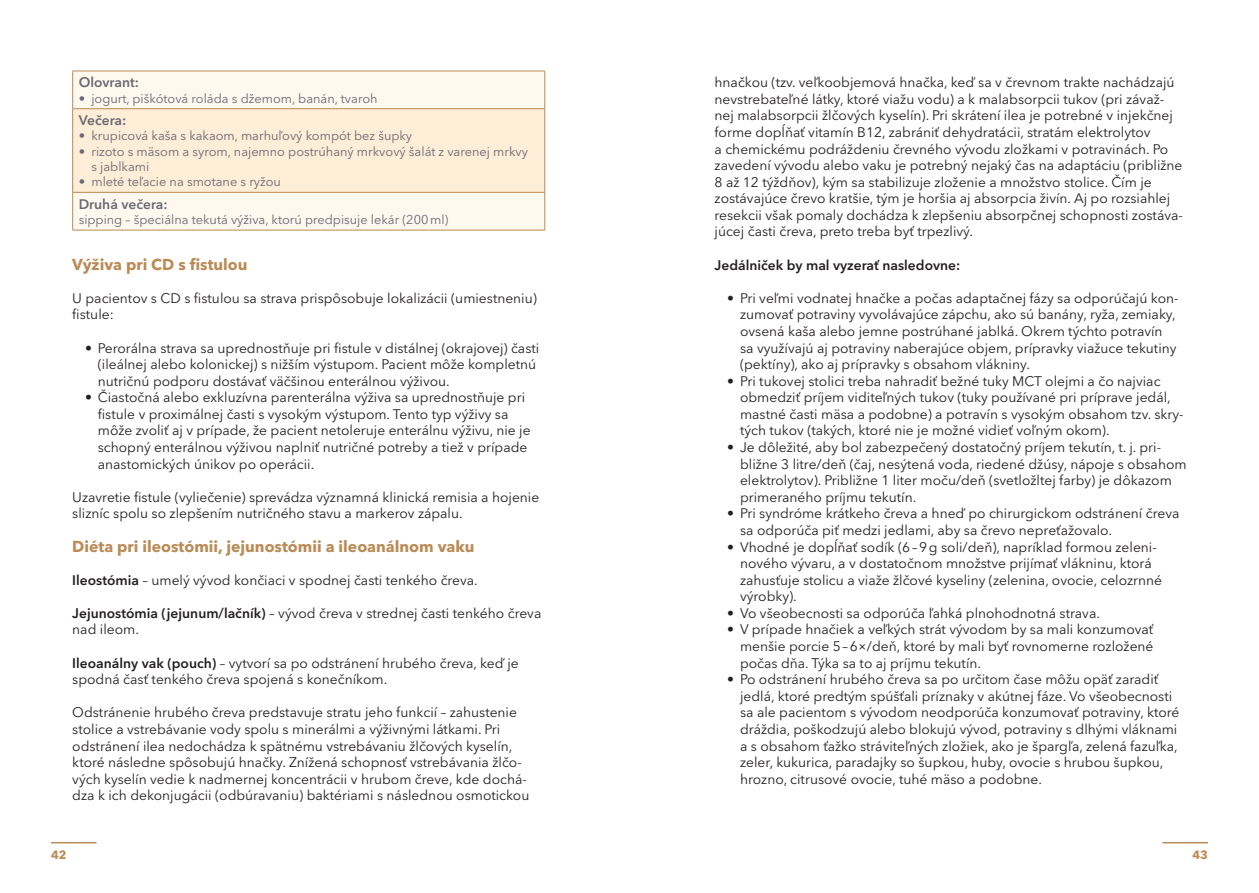
<style>
.page{position:relative;width:1259px;height:893px;background:#fff}
.page>*{position:absolute;margin:0;border:0;box-sizing:border-box;transform-origin:0 0}
.t1{font:700 15.75px "Avenir Next LT Pro";color:#ba8b55}
.t2{font:13.8px/16.6px "Avenir Next LT Pro";color:#231f20}
.t3{font:600 13.8px "Avenir Next LT Pro";color:#231f20}
.t4{font:600 13.8px "Avenir Next LT Pro";color:#696973}
.t5{font:12.75px/15.3px "Avenir Next LT Pro";color:#696973}
.t6{font:700 12px "Avenir Next LT Pro";color:#ba8b55}
.s1{font-weight:600}
</style>
<div class="page">
<hr style="left:1162px;top:842px;width:46px;height:1px;background:#ba8b55">
<hr style="left:51px;top:842px;width:46px;height:1px;background:#ba8b55">
<div style="left:73px;top:72px;width:471px;height:158px;background:#fef8ef"></div>
<div style="left:73px;top:109px;width:472px;height:83px;background:#feedd7"></div>
<hr style="left:72px;top:71px;width:473px;height:1px;background:#ba8b55">
<hr style="left:72px;top:71px;width:1px;height:37px;background:#ba8b55">
<hr style="left:544px;top:71px;width:1px;height:37px;background:#ba8b55">
<hr style="left:72px;top:108px;width:473px;height:1px;background:#ba8b55">
<hr style="left:72px;top:109px;width:1px;height:83px;background:#ba8b55">
<hr style="left:544px;top:109px;width:1px;height:83px;background:#ba8b55">
<hr style="left:72px;top:192px;width:473px;height:1px;background:#ba8b55">
<hr style="left:72px;top:193px;width:1px;height:37px;background:#ba8b55">
<hr style="left:544px;top:193px;width:1px;height:37px;background:#ba8b55">
<hr style="left:72px;top:230px;width:473px;height:1px;background:#ba8b55">
<p class="t4" style="left:79px;top:74px;width:62px">Olovrant:</p>
<p class="t5" style="left:79px;top:91px;width:300px">• jogurt, piškótová roláda s džemom, banán, tvaroh</p>
<p class="t4" style="left:79px;top:112px;width:49px">Večera:</p>
<p class="t5" style="left:79px;top:128px;width:335px">• krupicová kaša s kakaom, marhuľový kompót bez šupky</p>
<p class="t5" style="left:91px;top:144px;width:438px;text-indent:-13px">• rizoto s mäsom a syrom, najemno postrúhaný mrkvový šalát z varenej mrkvy s jablkami</p>
<p class="t5" style="left:79px;top:174px;width:204px">• mleté teľacie na smotane s ryžou</p>
<p class="t4" style="left:79px;top:196px;width:90px">Druhá večera:</p>
<p class="t5" style="left:79px;top:212px;width:371px">sipping – špeciálna tekutá výživa, ktorú predpisuje lekár (200ml)</p>
<p class="t1" style="left:72px;top:254px;width:177px">Výživa pri CD s fistulou</p>
<p class="t2" style="left:72px;top:290px;width:466px">U pacientov s CD s fistulou sa strava prispôsobuje lokalizácii (umiestneniu) fistule:</p>
<p class="t2" style="left:98px;top:339px;width:443px;text-indent:-13px">• Perorálna strava sa uprednostňuje pri fistule v distálnej (okrajovej) časti (ileálnej alebo kolonickej) s nižším výstupom. Pacient môže kompletnú nutričnú podporu dostávať väčšinou enterálnou výživou.</p>
<p class="t2" style="left:98px;top:389px;width:434px;text-indent:-13px">• Čiastočná alebo exkluzívna parenterálna výživa sa uprednostňuje pri fistule v proximálnej časti s vysokým výstupom. Tento typ výživy sa môže zvoliť aj v prípade, že pacient netoleruje enterálnu výživu, nie je schopný enterálnou výživou naplniť nutričné potreby a tiež v prípade anastomických únikov po operácii.</p>
<p class="t2" style="left:72px;top:489px;width:468px">Uzavretie fistule (vyliečenie) sprevádza významná klinická remisia a hojenie slizníc spolu so zlepšením nutričného stavu a markerov zápalu.</p>
<p class="t1" style="left:72px;top:536px;width:403px">Diéta pri ileostómii, jejunostómii a ileoanálnom vaku</p>
<p class="t2" style="left:72px;top:571px;width:407px"><span class="s1">Ileostómia</span> – umelý vývod končiaci v spodnej časti tenkého čreva.</p>
<p class="t2" style="left:72px;top:605px;width:470px"><span class="s1">Jejunostómia (jejunum/lačník)</span> – vývod čreva v strednej časti tenkého čreva nad ileom.</p>
<p class="t2" style="left:72px;top:654px;width:448px"><span class="s1">Ileoanálny vak (pouch)</span> – vytvorí sa po odstránení hrubého čreva, keď je spodná časť tenkého čreva spojená s konečníkom.</p>
<p class="t2" style="left:72px;top:704px;width:458px">Odstránenie hrubého čreva predstavuje stratu jeho funkcií – zahustenie stolice a vstrebávanie vody spolu s minerálmi a výživnými látkami. Pri odstránení ilea nedochádza k spätnému vstrebávaniu žlčových kyselín, ktoré následne spôsobujú hnačky. Znížená schopnosť vstrebávania žlčo&shy;vých kyselín vedie k nadmernej koncentrácii v hrubom čreve, kde dochá&shy;dza k ich dekonjugácii (odbúravaniu) baktériami s následnou osmotickou</p>
<p class="t2" style="left:714px;top:74px;width:470px">hnačkou (tzv. veľkoobjemová hnačka, keď sa v črevnom trakte nachádzajú nevstrebateľné látky, ktoré viažu vodu) a k malabsorpcii tukov (pri závaž&shy;nej malabsorpcii žlčových kyselín). Pri skrátení ilea je potrebné v injekčnej forme dopĺňať vitamín B12, zabrániť dehydratácii, stratám elektrolytov<br>a chemickému podráždeniu črevného vývodu zložkami v potravinách. Po zavedení vývodu alebo vaku je potrebný nejaký čas na adaptáciu (približne 8 až 12 týždňov), kým sa stabilizuje zloženie a množstvo stolice. Čím je zostávajúce črevo kratšie, tým je horšia aj absorpcia živín. Aj po rozsiahlej resekcii však pomaly dochádza k zlepšeniu absorpčnej schopnosti zostáva&shy;júcej časti čreva, preto treba byť trpezlivý.</p>
<p class="t3" style="left:714px;top:256px;width:247px">Jedálniček by mal vyzerať nasledovne:</p>
<p class="t2" style="left:740px;top:290px;width:440px;text-indent:-13px">• Pri veľmi vodnatej hnačke a počas adaptačnej fázy sa odporúčajú kon&shy;zumovať potraviny vyvolávajúce zápchu, ako sú banány, ryža, zemiaky, ovsená kaša alebo jemne postrúhané jablká. Okrem týchto potravín sa využívajú aj potraviny naberajúce objem, prípravky viažuce tekutiny (pektíny), ako aj prípravky s obsahom vlákniny.</p>
<p class="t2" style="left:740px;top:372px;width:445px;text-indent:-13px">• Pri tukovej stolici treba nahradiť bežné tuky MCT olejmi a čo najviac obmedziť príjem viditeľných tukov (tuky používané pri príprave jedál, mastné časti mäsa a podobne) a potravín s vysokým obsahom tzv. skry&shy;tých tukov (takých, ktoré nie je možné vidieť voľným okom).</p>
<p class="t2" style="left:740px;top:439px;width:448px;text-indent:-13px">• Je dôležité, aby bol zabezpečený dostatočný príjem tekutín, t. j. pri&shy;bližne 3 litre/deň (čaj, nesýtená voda, riedené džúsy, nápoje s obsahom elektrolytov). Približne 1 liter moču/deň (svetložltej farby) je dôkazom primeraného príjmu tekutín.</p>
<p class="t2" style="left:740px;top:505px;width:441px;text-indent:-13px">• Pri syndróme krátkeho čreva a hneď po chirurgickom odstránení čreva sa odporúča piť medzi jedlami, aby sa črevo nepreťažovalo.</p>
<p class="t2" style="left:740px;top:538px;width:423px;text-indent:-13px">• Vhodné je dopĺňať sodík (6–9g soli/deň), napríklad formou zeleni&shy;nového vývaru, a v dostatočnom množstve prijímať vlákninu, ktorá zahusťuje stolicu a viaže žlčové kyseliny (zelenina, ovocie, celozrnné výrobky).</p>
<p class="t2" style="left:727px;top:605px;width:374px">• Vo všeobecnosti sa odporúča ľahká plnohodnotná strava.</p>
<p class="t2" style="left:740px;top:621px;width:415px;text-align:justify;text-indent:-13px">• V prípade hnačiek a veľkých strát vývodom by sa mali konzumovať menšie porcie 5–6×/deň, ktoré by mali byť rovnomerne rozložené počas dňa. Týka sa to aj príjmu tekutín.</p>
<p class="t2" style="left:740px;top:671px;width:441px;text-indent:-13px">• Po odstránení hrubého čreva sa po určitom čase môžu opäť zaradiť jedlá, ktoré predtým spúšťali príznaky v akútnej fáze. Vo všeobecnosti sa ale pacientom s vývodom neodporúča konzumovať potraviny, ktoré dráždia, poškodzujú alebo blokujú vývod, potraviny s dlhými vláknami a s obsahom ťažko stráviteľných zložiek, ako je špargľa, zelená fazuľka, zeler, kukurica, paradajky so šupkou, huby, ovocie s hrubou šupkou, hrozno, citrusové ovocie, tuhé mäso a podobne.</p>
<p class="t6" style="left:51px;top:847px;width:17px">42</p>
<p class="t6" style="left:1192px;top:847px;width:17px">43</p>
</div>
